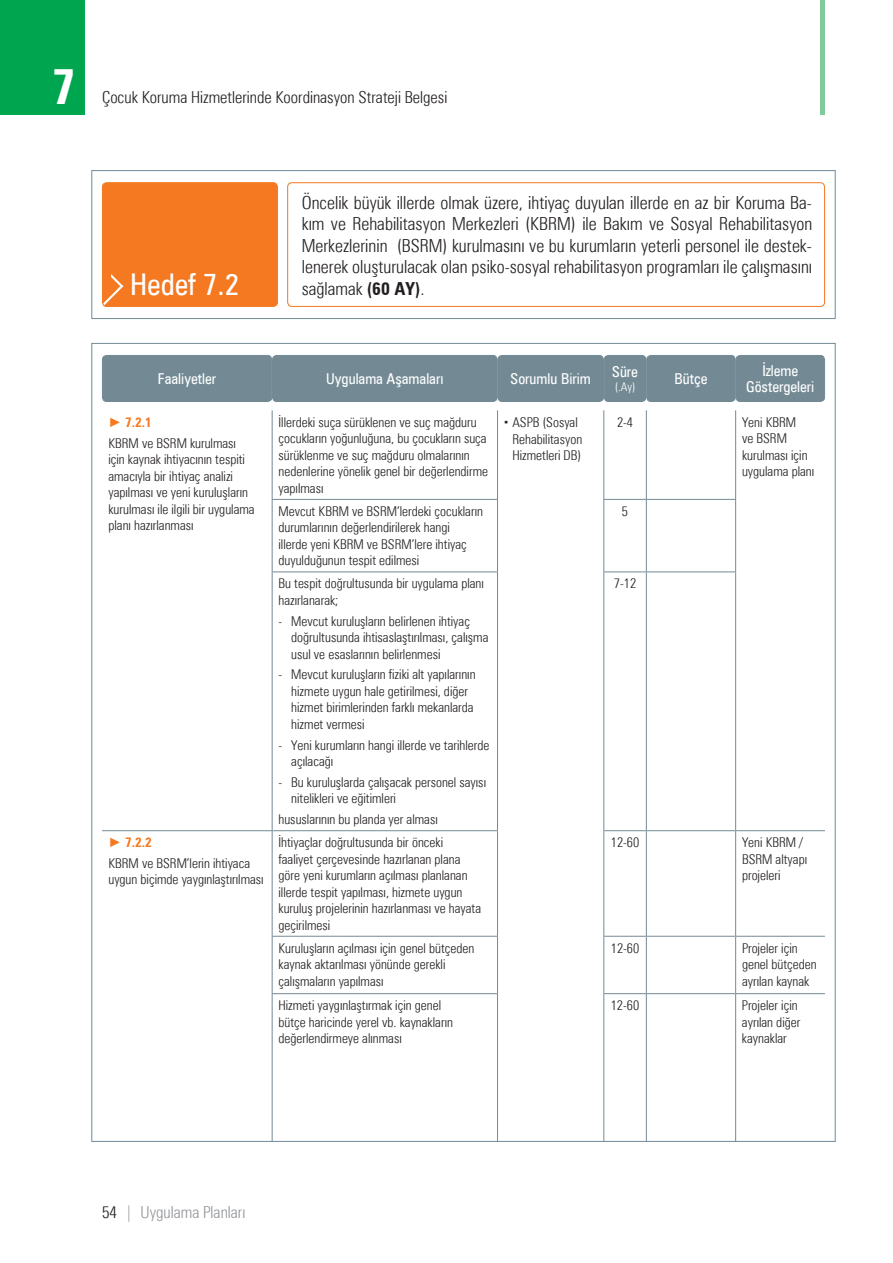
<style>
.page{position:relative;width:893px;height:1263px;background:#fff}
.page>*{position:absolute;margin:0;border:0;box-sizing:border-box;transform-origin:0 0}
.t1{font:700 condensed 49.5px "Zurich BT";color:#fff}
.t2{font:condensed 30px "Zurich BT";color:#fff}
.t3{font:300 condensed 18px/21.6px "Zurich BT";color:#231f20;text-align:justify}
.t4{font:300 condensed 16.5px "Zurich BT";color:#231f20}
.t5{font:300 condensed 16.5px "Zurich BT";color:#939598}
.t6{font:condensed 15px/16.5px "Zurich BT";color:#fff;text-align:center}
.t7{font:300 condensed 13.5px/16.5px "Zurich BT";color:#231f20}
.t8{font:300 condensed 12px "Zurich BT";color:#fff}
.s1{font-weight:700}
.s2{font-family:"Franklin Gothic";font-weight:400;font-stretch:normal;color:#f47921}
.s3{font-weight:700;color:#f47921}
.s4{color:#231f20}
</style>
<div class="page">
<div style="left:0;top:0;width:85px;height:115px;background:#00a54f"></div>
<hr style="left:821px;top:0;width:4px;height:115px;background:#80ca9c">
<div style="left:102px;top:355px;width:170px;height:46px;background:#738a95;border-radius:4px"></div>
<div style="left:102px;top:355px;width:170px;height:47px;border:1px solid #738a95;border-radius:4px"></div>
<div style="left:273px;top:355px;width:224px;height:46px;background:#738a95;border-radius:4px"></div>
<div style="left:272px;top:355px;width:225px;height:47px;border:1px solid #738a95;border-radius:4px"></div>
<div style="left:498px;top:355px;width:105px;height:46px;background:#738a95;border-radius:4px"></div>
<div style="left:497px;top:355px;width:107px;height:47px;border:1px solid #738a95;border-radius:4px"></div>
<div style="left:647px;top:355px;width:88px;height:46px;background:#738a95;border-radius:4px"></div>
<div style="left:646px;top:355px;width:90px;height:47px;border:1px solid #738a95;border-radius:4px"></div>
<div style="left:736px;top:355px;width:89px;height:46px;background:#738a95;border-radius:4px"></div>
<div style="left:736px;top:355px;width:89px;height:47px;border:1px solid #738a95;border-radius:4px"></div>
<div style="left:604px;top:355px;width:42px;height:46px;background:#738a95;border-radius:4px"></div>
<div style="left:604px;top:355px;width:42px;height:47px;border:1px solid #738a95;border-radius:4px"></div>
<div style="left:91px;top:170px;width:745px;height:149px;background:#fff;border:1px solid #738a95"></div>
<hr style="left:603px;top:410px;width:1px;height:89px;background:#738a95">
<hr style="left:272px;top:499px;width:226px;height:1px;background:#738a95">
<hr style="left:603px;top:500px;width:1px;height:71px;background:#738a95">
<hr style="left:603px;top:499px;width:43px;height:1px;background:#738a95">
<hr style="left:646px;top:499px;width:90px;height:1px;background:#738a95">
<hr style="left:272px;top:571px;width:226px;height:1px;background:#738a95">
<hr style="left:603px;top:572px;width:1px;height:258px;background:#738a95">
<hr style="left:603px;top:571px;width:43px;height:1px;background:#738a95">
<hr style="left:646px;top:571px;width:90px;height:1px;background:#738a95">
<hr style="left:272px;top:830px;width:226px;height:1px;background:#738a95">
<hr style="left:603px;top:831px;width:1px;height:105px;background:#738a95">
<hr style="left:272px;top:410px;width:1px;height:89px;background:#738a95">
<hr style="left:497px;top:410px;width:1px;height:89px;background:#738a95">
<hr style="left:646px;top:410px;width:1px;height:89px;background:#738a95">
<hr style="left:735px;top:410px;width:1px;height:89px;background:#738a95">
<hr style="left:272px;top:500px;width:1px;height:71px;background:#738a95">
<hr style="left:497px;top:500px;width:1px;height:71px;background:#738a95">
<hr style="left:646px;top:500px;width:1px;height:71px;background:#738a95">
<hr style="left:735px;top:500px;width:1px;height:71px;background:#738a95">
<hr style="left:272px;top:572px;width:1px;height:258px;background:#738a95">
<hr style="left:497px;top:572px;width:1px;height:258px;background:#738a95">
<hr style="left:646px;top:572px;width:1px;height:258px;background:#738a95">
<hr style="left:735px;top:572px;width:1px;height:258px;background:#738a95">
<hr style="left:102px;top:830px;width:170px;height:1px;background:#738a95">
<hr style="left:272px;top:831px;width:1px;height:105px;background:#738a95">
<hr style="left:497px;top:831px;width:1px;height:105px;background:#738a95">
<hr style="left:603px;top:830px;width:43px;height:1px;background:#738a95">
<hr style="left:646px;top:831px;width:1px;height:105px;background:#738a95">
<hr style="left:735px;top:831px;width:1px;height:105px;background:#738a95">
<hr style="left:272px;top:937px;width:1px;height:56px;background:#738a95">
<hr style="left:497px;top:937px;width:1px;height:56px;background:#738a95">
<hr style="left:646px;top:937px;width:1px;height:56px;background:#738a95">
<hr style="left:735px;top:937px;width:1px;height:56px;background:#738a95">
<hr style="left:272px;top:994px;width:1px;height:148px;background:#738a95">
<hr style="left:497px;top:994px;width:1px;height:148px;background:#738a95">
<hr style="left:646px;top:994px;width:1px;height:148px;background:#738a95">
<hr style="left:735px;top:994px;width:1px;height:148px;background:#738a95">
<hr style="left:646px;top:830px;width:90px;height:1px;background:#738a95">
<hr style="left:736px;top:830px;width:89px;height:1px;background:#738a95">
<hr style="left:272px;top:936px;width:226px;height:1px;background:#738a95">
<hr style="left:603px;top:937px;width:1px;height:56px;background:#738a95">
<hr style="left:603px;top:936px;width:43px;height:1px;background:#738a95">
<hr style="left:646px;top:936px;width:90px;height:1px;background:#738a95">
<hr style="left:736px;top:936px;width:89px;height:1px;background:#738a95">
<hr style="left:272px;top:993px;width:226px;height:1px;background:#738a95">
<hr style="left:603px;top:994px;width:1px;height:148px;background:#738a95">
<hr style="left:603px;top:993px;width:43px;height:1px;background:#738a95">
<hr style="left:646px;top:993px;width:90px;height:1px;background:#738a95">
<hr style="left:736px;top:993px;width:89px;height:1px;background:#738a95">
<div style="left:102px;top:183px;width:175px;height:123px;background:#f47921;border-radius:4px"></div>
<svg style="left:104px;top:274px;width:19px;height:31px"></svg>
<div style="left:102px;top:182px;width:176px;height:125px;border:1px solid #f47921;border-radius:4px"></div>
<div style="left:287px;top:182px;width:538px;height:125px;border:1px solid #f47921;border-radius:4px"></div>
<h1 class="t1" style="left:51px;top:56px;width:26px">7</h1>
<p class="t4" style="left:102px;top:87px;width:347px">Çocuk Koruma Hizmetlerinde Koordinasyon Strateji Belgesi</p>
<h2 class="t2" style="left:130px;top:266px;width:111px">Hedef 7.2</h2>
<p class="t3" style="left:302px;top:191px;width:512px">Öncelik büyük illerde olmak üzere, ihtiyaç duyulan illerde en az bir Koruma Ba&shy;kım ve Rehabilitasyon Merkezleri (KBRM) ile Bakım ve Sosyal Rehabilitasyon Merkezlerinin (BSRM) kurulmasını ve bu kurumların yeterli personel ile destek&shy;lenerek oluşturulacak olan psiko-sosyal rehabilitasyon programları ile çalışmasını sağlamak <span class="s1">(60 AY)</span>.</p>
<p class="t6" style="left:158px;top:370px;width:60px">Faaliyetler</p>
<p class="t6" style="left:326px;top:370px;width:119px">Uygulama Aşamaları</p>
<p class="t6" style="left:510px;top:370px;width:82px">Sorumlu Birim</p>
<p class="t6" style="left:674px;top:370px;width:35px">Bütçe</p>
<p class="t6" style="left:746px;top:362px;width:70px">İzleme<br>Göstergeleri</p>
<p class="t6" style="left:612px;top:364px;width:27px">Süre</p>
<p class="t8" style="left:615px;top:379px;width:22px">(.Ay)</p>
<p class="t7" style="left:108px;top:412px;width:129px;line-height:20.7px"><span class="s2">►</span> <span class="s3">7.2.1<br></span>KBRM ve BSRM kurulması</p>
<p class="t7" style="left:108px;top:451px;width:148px">için kaynak ihtiyacının tespiti amacıyla bir ihtiyaç analizi yapılması ve yeni kuruluşların kurulması ile ilgili bir uygulama planı hazırlanması</p>
<p class="t7" style="left:108px;top:832px;width:143px;line-height:20.7px"><span class="s2">►</span> <span class="s3">7.2.2<br></span>KBRM ve BSRM’lerin ihtiyaca</p>
<p class="t7" style="left:108px;top:871px;width:157px">uygun biçimde yaygınlaştırılması</p>
<p class="t7" style="left:278px;top:414px;width:211px">İllerdeki suça sürüklenen ve suç mağduru çocukların yoğunluğuna, bu çocukların suça sürüklenme ve suç mağduru olmalarının nedenlerine yönelik genel bir değerlendirme yapılması</p>
<p class="t7" style="left:512px;top:414px;width:71px">ASPB (Sosyal<br>Rehabilitasyon<br>Hizmetleri DB)</p>
<p class="t7" style="left:617px;top:414px;width:18px">2-4</p>
<p class="t7" style="left:742px;top:414px;width:74px">Yeni KBRM<br>ve BSRM kurulması için uygulama planı</p>
<p class="t7" style="left:278px;top:503px;width:206px">Mevcut KBRM ve BSRM’lerdeki çocukların durumlarının değerlendirilerek hangi<br>illerde yeni KBRM ve BSRM’lere ihtiyaç duyulduğunun tespit edilmesi</p>
<p class="t7" style="left:622px;top:503px;width:8px">5</p>
<p class="t7" style="left:278px;top:575px;width:207px">Bu tespit doğrultusunda bir uygulama planı hazırlanarak;</p>
<p class="t7" style="left:291px;top:612px;width:199px;text-indent:-13px">- Mevcut kuruluşların belirlenen ihtiyaç doğrultusunda ihtisaslaştırılması, çalışma usul ve esaslarının belirlenmesi</p>
<p class="t7" style="left:291px;top:666px;width:186px;text-indent:-13px">- Mevcut kuruluşların fiziki alt yapılarının hizmete uygun hale getirilmesi, diğer hizmet birimlerinden farklı mekanlarda hizmet vermesi</p>
<p class="t7" style="left:291px;top:736px;width:200px;text-indent:-13px">- Yeni kurumların hangi illerde ve tarihlerde açılacağı</p>
<p class="t7" style="left:291px;top:774px;width:196px;text-indent:-13px">- Bu kuruluşlarda çalışacak personel sayısı nitelikleri ve eğitimleri</p>
<p class="t7" style="left:278px;top:811px;width:161px">hususlarının bu planda yer alması</p>
<p class="t7" style="left:614px;top:575px;width:24px">7-12</p>
<p class="t7" style="left:278px;top:834px;width:204px">İhtiyaçlar doğrultusunda bir önceki faaliyet çerçevesinde hazırlanan plana göre yeni kurumların açılması planlanan illerde tespit yapılması, hizmete uygun kuruluş projelerinin hazırlanması ve hayata geçirilmesi</p>
<p class="t7" style="left:611px;top:834px;width:30px">12-60</p>
<p class="t7" style="left:742px;top:834px;width:67px">Yeni KBRM /<br>BSRM altyapı projeleri</p>
<p class="t7" style="left:278px;top:939px;width:197px">Kuruluşların açılması için genel bütçeden kaynak aktarılması yönünde gerekli çalışmaların yapılması</p>
<p class="t7" style="left:611px;top:939px;width:30px">12-60</p>
<p class="t7" style="left:742px;top:939px;width:76px">Projeler için genel bütçeden ayrılan kaynak</p>
<p class="t7" style="left:278px;top:997px;width:176px">Hizmeti yaygınlaştırmak için genel bütçe haricinde yerel vb. kaynakların değerlendirmeye alınması</p>
<p class="t7" style="left:611px;top:997px;width:30px">12-60</p>
<p class="t7" style="left:742px;top:997px;width:60px">Projeler için ayrılan diğer kaynaklar</p>
<p class="t5" style="left:102px;top:1202px;width:145px"><span class="s4">54</span> | Uygulama Planları</p>
</div>
